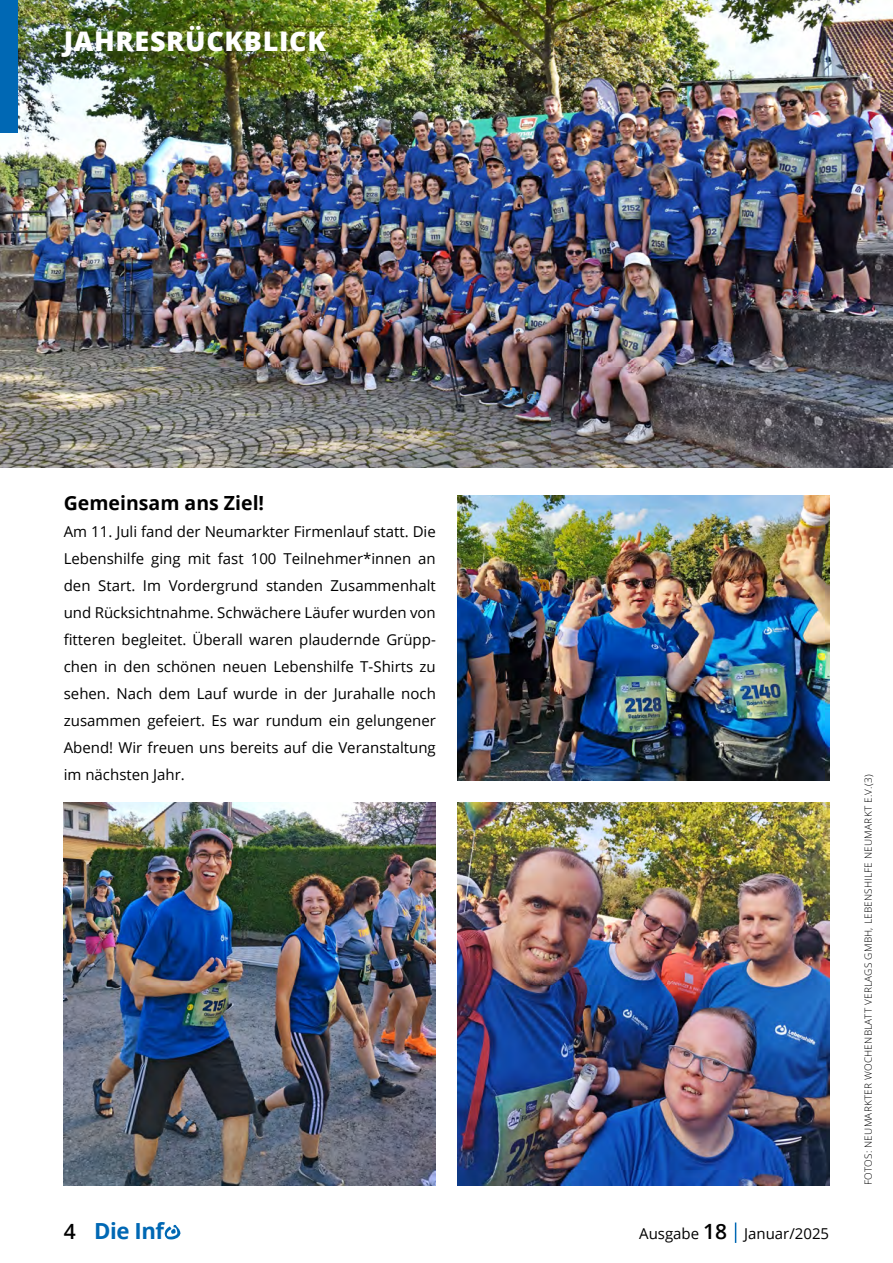
<style>
.page{position:relative;width:893px;height:1263px;background:#fff}
.page>*{position:absolute;margin:0;border:0;box-sizing:border-box;transform-origin:0 0}
.t1{font:800 27px "Open Sans";letter-spacing:.025em;color:#fff}
.t2{font:700 22.2px "Open Sans";letter-spacing:-.02em;color:#0068b4}
.t3{font:700 19.5px "Open Sans";color:#000}
.t4{font:15px/27px "Open Sans";color:#000;text-align:justify}
.t5{font:300 9.9px "Open Sans";letter-spacing:.025em;color:#000}
.s1{font-weight:600;font-size:21px;color:#000}
.s2{font-weight:600;font-size:21px}
</style>
<div class="page">
<svg style="left:735px;top:1222px;width:1px;height:21px"></svg>
<svg style="left:165px;top:1225px;width:16px;height:14px"></svg>
<img style="left:0;top:0;width:893px;height:468px">
<div style="left:0;top:0;width:17px;height:132px;background:#0068b4"></div>
<img style="left:457px;top:495px;width:372px;height:285px">
<img style="left:457px;top:802px;width:372px;height:383px">
<img style="left:64px;top:802px;width:372px;height:383px">
<h1 class="t1" style="left:64px;top:21px;width:264px">JAHRESRÜCKBLICK</h1>
<h3 class="t3" style="left:64px;top:489px;width:202px">Gemeinsam ans Ziel!</h3>
<p class="t4" style="left:64px;top:518px;width:374px">Am 11. Juli fand der Neumarkter Firmenlauf statt. Die Lebenshilfe ging mit fast 100 Teilnehmer*innen an den Start. Im Vordergrund standen Zusammenhalt und Rücksichtnahme. Schwächere Läufer wurden von fitteren begleitet. Überall waren plaudernde Grüpp&shy;chen in den schönen neuen Lebenshilfe T-Shirts zu sehen. Nach dem Lauf wurde in der Jurahalle noch zusammen gefeiert. Es war rundum ein gelungener Abend! Wir freuen uns bereits auf die Veranstaltung im nächsten Jahr.</p>
<h2 class="t2" style="left:64px;top:1215px;width:102px"><span class="s1">4</span> Die Inf</h2>
<p class="t4" style="left:639px;top:1220px;width:192px">Ausgabe <span class="s2">18</span> Januar/2025</p>
<p class="t5" style="left:861px;top:1185px;width:412px;rotate:-90deg">FOTOS: NEUMARKTER WOCHENBLATT VERLAGS GMBH, LEBENSHILFE NEUMARKT E.V.(3)</p>
</div>
